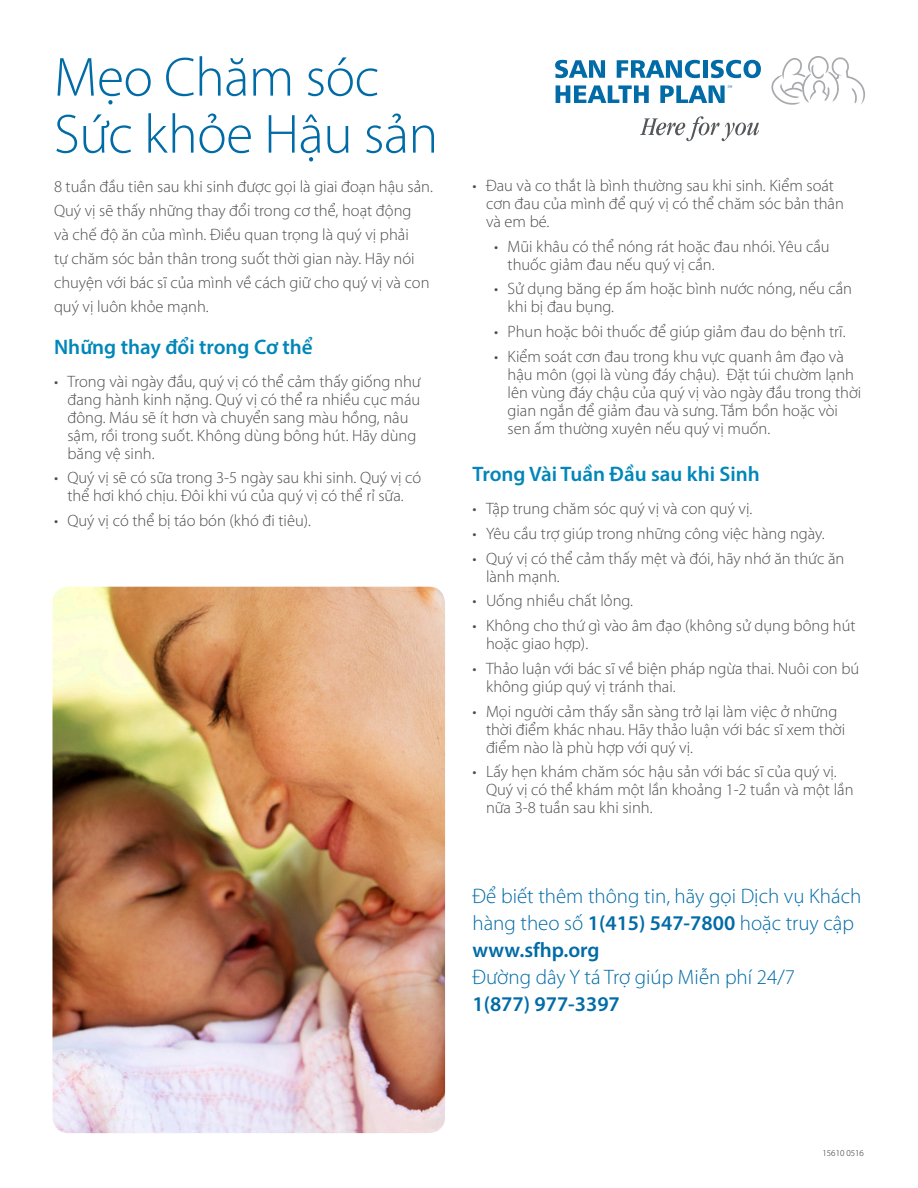
<style>
.page{position:relative;width:918px;height:1188px;background:#fff}
.page>*{position:absolute;margin:0;border:0;box-sizing:border-box;transform-origin:0 0}
.t1{font:300 55.5px/57px "Myriad Pro";letter-spacing:-.01em;color:#006ba7}
.t2{font:300 21px/27px "Myriad Pro";color:#006ba7}
.t3{font:600 21px "Myriad Pro";color:#0086b9}
.t4{font:300 16.5px/18px "Myriad Pro";color:#4b4c4d}
.t5{font:300 9px "Myriad Pro";color:#231f20}
.s1{font-weight:600}
</style>
<div class="page">
<svg style="left:555px;top:60px;width:50px;height:18px"></svg>
<svg style="left:617px;top:60px;width:83px;height:18px"></svg>
<div style="left:703px;top:60px;width:5px;height:18px;background:#006ba7"></div>
<svg style="left:711px;top:60px;width:50px;height:18px"></svg>
<svg style="left:556px;top:85px;width:93px;height:18px"></svg>
<svg style="left:660px;top:85px;width:72px;height:18px"></svg>
<svg style="left:640px;top:116px;width:119px;height:25px"></svg>
<svg style="left:771px;top:56px;width:94px;height:49px"></svg>
<img style="left:52px;top:587px;width:393px;height:546px">
<p class="t1" style="left:54px;top:48px;width:386px">Mẹo Chăm sóc<br>Sức khỏe Hậu sản</p>
<p class="t4" style="left:54px;top:174px;width:381px;line-height:24px">8 tuần đầu tiên sau khi sinh được gọi là giai đoạn hậu sản.<br>Quý vị sẽ thấy những thay đổi trong cơ thể, hoạt động<br>và chế độ ăn của mình. Điều quan trọng là quý vị phải<br>tự chăm sóc bản thân trong suốt thời gian này. Hãy nói chuyện với bác sĩ của mình về cách giữ cho quý vị và con quý vị luôn khỏe mạnh.</p>
<p class="t3" style="left:54px;top:333px;width:260px">Những thay đổi trong Cơ thể</p>
<p class="t4" style="left:68px;top:372px;width:355px;text-indent:-14px">• Trong vài ngày đầu, quý vị có thể cảm thấy giống như đang hành kinh nặng. Quý vị có thể ra nhiều cục máu đông. Máu sẽ ít hơn và chuyển sang màu hồng, nâu sậm, rồi trong suốt. Không dùng bông hút. Hãy dùng băng vệ sinh.</p>
<p class="t4" style="left:54px;top:469px;width:369px;text-align:center">• Quý vị sẽ có sữa trong 3-5 ngày sau khi sinh. Quý vị có thể hơi khó chịu. Đôi khi vú của quý vị có thể rỉ sữa.</p>
<p class="t4" style="left:54px;top:511px;width:259px">• Quý vị có thể bị táo bón (khó đi tiêu).</p>
<p class="t4" style="left:486px;top:176px;width:359px;text-indent:-14px">• Đau và co thắt là bình thường sau khi sinh. Kiểm soát cơn đau của mình để quý vị có thể chăm sóc bản thân và em bé.</p>
<p class="t4" style="left:508px;top:237px;width:324px;text-indent:-14px">• Mũi khâu có thể nóng rát hoặc đau nhói. Yêu cầu thuốc giảm đau nếu quý vị cần.</p>
<p class="t4" style="left:508px;top:280px;width:346px;text-indent:-14px">• Sử dụng băng ép ấm hoặc bình nước nóng, nếu cần khi bị đau bụng.</p>
<p class="t4" style="left:494px;top:322px;width:353px">• Phun hoặc bôi thuốc để giúp giảm đau do bệnh trĩ.</p>
<p class="t4" style="left:508px;top:347px;width:355px;text-indent:-14px">• Kiểm soát cơn đau trong khu vực quanh âm đạo và hậu môn (gọi là vùng đáy chậu). Đặt túi chườm lạnh lên vùng đáy chậu của quý vị vào ngày đầu trong thời gian ngắn để giảm đau và sưng. Tắm bồn hoặc vòi sen ấm thường xuyên nếu quý vị muốn.</p>
<p class="t3" style="left:472px;top:461px;width:289px">Trong Vài Tuần Đầu sau khi Sinh</p>
<p class="t4" style="left:472px;top:499px;width:281px">• Tập trung chăm sóc quý vị và con quý vị.</p>
<p class="t4" style="left:472px;top:524px;width:354px">• Yêu cầu trợ giúp trong những công việc hàng ngày.</p>
<p class="t4" style="left:486px;top:549px;width:360px;text-indent:-14px">• Quý vị có thể cảm thấy mệt và đói, hãy nhớ ăn thức ăn lành mạnh.</p>
<p class="t4" style="left:472px;top:592px;width:162px">• Uống nhiều chất lỏng.</p>
<p class="t4" style="left:486px;top:616px;width:371px;text-indent:-14px">• Không cho thứ gì vào âm đạo (không sử dụng bông hút hoặc giao hợp).</p>
<p class="t4" style="left:486px;top:659px;width:375px;text-indent:-14px">• Thảo luận với bác sĩ về biện pháp ngừa thai. Nuôi con bú không giúp quý vị tránh thai.</p>
<p class="t4" style="left:486px;top:702px;width:361px;text-indent:-14px">• Mọi người cảm thấy sẵn sàng trở lại làm việc ở những thời điểm khác nhau. Hãy thảo luận với bác sĩ xem thời điểm nào là phù hợp với quý vị.</p>
<p class="t4" style="left:486px;top:763px;width:369px;text-indent:-14px">• Lấy hẹn khám chăm sóc hậu sản với bác sĩ của quý vị.<br>Quý vị có thể khám một lần khoảng 1-2 tuần và một lần nữa 3-8 tuần sau khi sinh.</p>
<p class="t2" style="left:472px;top:882px;width:390px">Để biết thêm thông tin, hãy gọi Dịch vụ Khách hàng theo số <span class="s1">1(415) 547-7800</span> hoặc truy cập <span class="s1">www.sfhp.org<br></span>Đường dây Y tá Trợ giúp Miễn phí 24/7<br><span class="s1">1(877) 977-3397</span></p>
<p class="t5" style="left:823px;top:1147px;width:43px">15610 0516</p>
</div>
